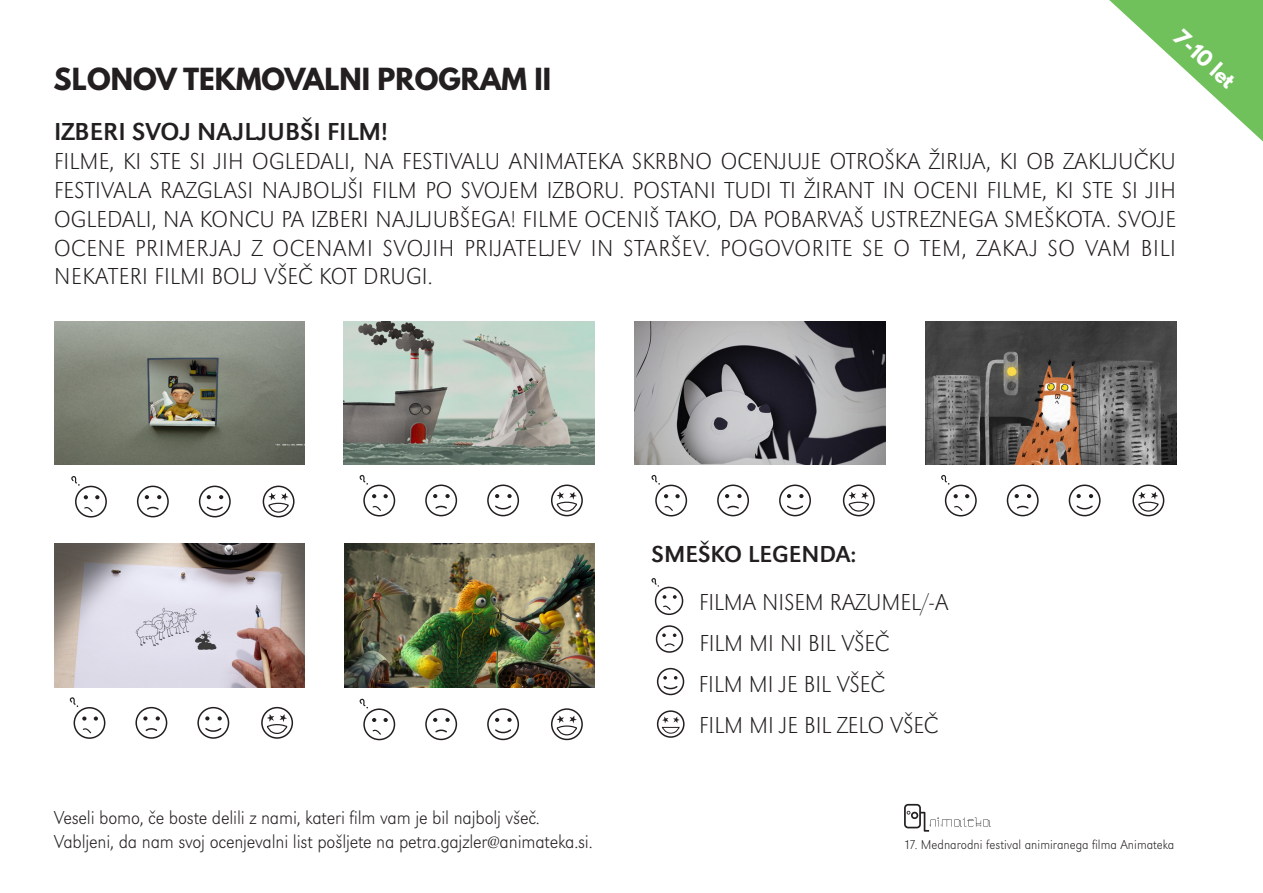
<style>
.page{position:relative;width:1263px;height:893px;background:#fff}
.page>*{position:absolute;margin:0;border:0;box-sizing:border-box;transform-origin:0 0}
.t1{font:700 27px "League Spartan";color:#231f20}
.t2{font:25.5px "URW Grotesk TOT";color:#231f20}
.t3{font:24px/28.8px "URW Grotesk TOT Ext Lig Nar";color:#231f20;text-align:justify}
.t4{font:24px "URW Grotesk TOT";color:#231f20}
.t5{font:19.5px "URW Grotesk TOT Ext Lig Nar";letter-spacing:-.01em;color:#231f20}
.t6{font:700 19.5px "League Spartan";color:#fff}
.t7{font:13.5px "URW Grotesk TOT Ext Lig Nar";color:#231f20}
</style>
<div class="page">
<svg style="left:1109px;top:0;width:154px;height:141px"></svg>
<img style="left:344px;top:544px;width:250px;height:143px">
<img style="left:54px;top:544px;width:250px;height:143px">
<img style="left:635px;top:322px;width:250px;height:143px">
<img style="left:926px;top:322px;width:250px;height:143px">
<img style="left:54px;top:322px;width:250px;height:143px">
<img style="left:344px;top:322px;width:250px;height:143px">
<div style="left:263px;top:486px;width:32px;height:31px;border:2px solid #231f20;border-radius:50%"></div>
<svg style="left:268px;top:493px;width:21px;height:20px"></svg>
<div style="left:199px;top:486px;width:32px;height:31px;border:2px solid #231f20;border-radius:50%"></div>
<svg style="left:219px;top:495px;width:4px;height:4px"></svg>
<svg style="left:207px;top:495px;width:4px;height:4px"></svg>
<svg style="left:206px;top:506px;width:17px;height:5px"></svg>
<div style="left:137px;top:486px;width:32px;height:31px;border:2px solid #231f20;border-radius:50%"></div>
<svg style="left:157px;top:495px;width:4px;height:4px"></svg>
<svg style="left:145px;top:495px;width:4px;height:4px"></svg>
<svg style="left:147px;top:506px;width:12px;height:4px"></svg>
<div style="left:75px;top:486px;width:32px;height:32px;border:2px solid #231f20;border-radius:50%"></div>
<svg style="left:95px;top:495px;width:4px;height:4px"></svg>
<svg style="left:84px;top:495px;width:4px;height:4px"></svg>
<svg style="left:71px;top:476px;width:9px;height:10px"></svg>
<svg style="left:84px;top:507px;width:9px;height:5px"></svg>
<div style="left:551px;top:484px;width:32px;height:32px;border:2px solid #231f20;border-radius:50%"></div>
<svg style="left:556px;top:492px;width:22px;height:20px"></svg>
<div style="left:487px;top:484px;width:32px;height:32px;border:2px solid #231f20;border-radius:50%"></div>
<svg style="left:507px;top:494px;width:5px;height:4px"></svg>
<svg style="left:495px;top:494px;width:4px;height:4px"></svg>
<svg style="left:495px;top:505px;width:17px;height:5px"></svg>
<div style="left:425px;top:484px;width:32px;height:32px;border:2px solid #231f20;border-radius:50%"></div>
<svg style="left:445px;top:494px;width:5px;height:4px"></svg>
<svg style="left:433px;top:494px;width:4px;height:4px"></svg>
<svg style="left:435px;top:505px;width:12px;height:4px"></svg>
<div style="left:363px;top:485px;width:32px;height:31px;border:2px solid #231f20;border-radius:50%"></div>
<svg style="left:383px;top:494px;width:5px;height:4px"></svg>
<svg style="left:372px;top:494px;width:4px;height:4px"></svg>
<svg style="left:359px;top:474px;width:9px;height:11px"></svg>
<svg style="left:372px;top:506px;width:9px;height:5px"></svg>
<div style="left:843px;top:484px;width:32px;height:32px;border:2px solid #231f20;border-radius:50%"></div>
<svg style="left:848px;top:492px;width:22px;height:20px"></svg>
<div style="left:779px;top:484px;width:32px;height:32px;border:2px solid #231f20;border-radius:50%"></div>
<svg style="left:799px;top:494px;width:4px;height:4px"></svg>
<svg style="left:787px;top:494px;width:4px;height:4px"></svg>
<svg style="left:787px;top:505px;width:16px;height:5px"></svg>
<div style="left:717px;top:484px;width:32px;height:32px;border:2px solid #231f20;border-radius:50%"></div>
<svg style="left:737px;top:494px;width:5px;height:4px"></svg>
<svg style="left:725px;top:494px;width:4px;height:4px"></svg>
<svg style="left:727px;top:505px;width:12px;height:4px"></svg>
<div style="left:655px;top:485px;width:32px;height:31px;border:2px solid #231f20;border-radius:50%"></div>
<svg style="left:675px;top:494px;width:5px;height:4px"></svg>
<svg style="left:664px;top:494px;width:4px;height:4px"></svg>
<svg style="left:651px;top:474px;width:9px;height:11px"></svg>
<svg style="left:664px;top:505px;width:9px;height:6px"></svg>
<div style="left:1132px;top:484px;width:32px;height:32px;border:2px solid #231f20;border-radius:50%"></div>
<svg style="left:1137px;top:492px;width:22px;height:20px"></svg>
<div style="left:1069px;top:484px;width:31px;height:32px;border:2px solid #231f20;border-radius:50%"></div>
<svg style="left:1089px;top:494px;width:4px;height:4px"></svg>
<svg style="left:1076px;top:494px;width:5px;height:4px"></svg>
<svg style="left:1076px;top:505px;width:17px;height:5px"></svg>
<div style="left:1007px;top:484px;width:32px;height:32px;border:2px solid #231f20;border-radius:50%"></div>
<svg style="left:1027px;top:494px;width:4px;height:4px"></svg>
<svg style="left:1015px;top:494px;width:4px;height:4px"></svg>
<svg style="left:1017px;top:505px;width:12px;height:4px"></svg>
<div style="left:945px;top:485px;width:32px;height:31px;border:2px solid #231f20;border-radius:50%"></div>
<svg style="left:965px;top:494px;width:4px;height:4px"></svg>
<svg style="left:953px;top:494px;width:5px;height:4px"></svg>
<svg style="left:941px;top:474px;width:9px;height:11px"></svg>
<svg style="left:953px;top:505px;width:10px;height:7px"></svg>
<div style="left:261px;top:707px;width:32px;height:32px;border:2px solid #231f20;border-radius:50%"></div>
<svg style="left:266px;top:714px;width:22px;height:21px"></svg>
<div style="left:197px;top:707px;width:32px;height:32px;border:2px solid #231f20;border-radius:50%"></div>
<svg style="left:218px;top:716px;width:4px;height:4px"></svg>
<svg style="left:205px;top:716px;width:4px;height:4px"></svg>
<svg style="left:205px;top:728px;width:17px;height:4px"></svg>
<div style="left:135px;top:707px;width:32px;height:32px;border:2px solid #231f20;border-radius:50%"></div>
<svg style="left:156px;top:716px;width:4px;height:4px"></svg>
<svg style="left:143px;top:716px;width:5px;height:4px"></svg>
<svg style="left:145px;top:728px;width:13px;height:3px"></svg>
<div style="left:74px;top:707px;width:31px;height:32px;border:2px solid #231f20;border-radius:50%"></div>
<svg style="left:94px;top:716px;width:4px;height:5px"></svg>
<svg style="left:82px;top:716px;width:5px;height:5px"></svg>
<svg style="left:69px;top:697px;width:9px;height:10px"></svg>
<svg style="left:82px;top:728px;width:10px;height:6px"></svg>
<div style="left:551px;top:708px;width:32px;height:32px;border:2px solid #231f20;border-radius:50%"></div>
<svg style="left:556px;top:715px;width:22px;height:21px"></svg>
<div style="left:487px;top:708px;width:32px;height:32px;border:2px solid #231f20;border-radius:50%"></div>
<svg style="left:507px;top:718px;width:5px;height:4px"></svg>
<svg style="left:495px;top:718px;width:4px;height:4px"></svg>
<svg style="left:495px;top:729px;width:16px;height:5px"></svg>
<div style="left:425px;top:708px;width:32px;height:32px;border:2px solid #231f20;border-radius:50%"></div>
<svg style="left:445px;top:718px;width:5px;height:4px"></svg>
<svg style="left:433px;top:718px;width:4px;height:4px"></svg>
<svg style="left:435px;top:729px;width:12px;height:4px"></svg>
<div style="left:363px;top:708px;width:32px;height:32px;border:2px solid #231f20;border-radius:50%"></div>
<svg style="left:383px;top:718px;width:5px;height:4px"></svg>
<svg style="left:372px;top:718px;width:4px;height:4px"></svg>
<svg style="left:359px;top:698px;width:9px;height:10px"></svg>
<svg style="left:372px;top:729px;width:9px;height:6px"></svg>
<div style="left:657px;top:710px;width:27px;height:28px;border:2px solid #231f20;border-radius:50%"></div>
<svg style="left:662px;top:716px;width:18px;height:18px"></svg>
<div style="left:656px;top:625px;width:27px;height:28px;border:2px solid #231f20;border-radius:50%"></div>
<svg style="left:662px;top:633px;width:4px;height:4px"></svg>
<svg style="left:673px;top:633px;width:3px;height:4px"></svg>
<svg style="left:664px;top:643px;width:11px;height:4px"></svg>
<div style="left:657px;top:668px;width:27px;height:27px;border:2px solid #231f20;border-radius:50%"></div>
<svg style="left:663px;top:676px;width:15px;height:14px"></svg>
<div style="left:655px;top:587px;width:28px;height:28px;border:2px solid #231f20;border-radius:50%"></div>
<svg style="left:651px;top:578px;width:8px;height:9px"></svg>
<svg style="left:662px;top:595px;width:15px;height:16px"></svg>
<svg style="left:904px;top:804px;width:87px;height:28px"></svg>
<p class="t1" style="left:54px;top:58px;width:499px">SLONOV TEKMOVALNI PROGRAM II</p>
<p class="t6" style="left:1188px;top:22px;width:76px;rotate:43deg">7-10 let</p>
<p class="t2" style="left:54px;top:117px;width:336px">IZBERI SVOJ NAJLJUBŠI FILM!</p>
<p class="t3" style="left:54px;top:147px;width:1123px">FILME, KI STE SI JIH OGLEDALI, NA FESTIVALU ANIMATEKA SKRBNO OCENJUJE OTROŠKA ŽIRIJA, KI OB ZAKLJUČKU FESTIVALA RAZGLASI NAJBOLJŠI FILM PO SVOJEM IZBORU. POSTANI TUDI TI ŽIRANT IN OCENI FILME, KI STE SI JIH OGLEDALI, NA KONCU PA IZBERI NAJLJUBŠEGA! FILME OCENIŠ TAKO, DA POBARVAŠ USTREZNEGA SMEŠKOTA. SVOJE OCENE PRIMERJAJ Z OCENAMI SVOJIH PRIJATELJEV IN STARŠEV. POGOVORITE SE O TEM, ZAKAJ SO VAM BILI NEKATERI FILMI BOLJ VŠEČ KOT DRUGI.</p>
<p class="t4" style="left:651px;top:540px;width:207px">SMEŠKO LEGENDA:</p>
<p class="t3" style="left:699px;top:587px;width:251px">FILMA NISEM RAZUMEL/-A</p>
<p class="t3" style="left:699px;top:628px;width:191px">FILM MI NI BIL VŠEČ</p>
<p class="t3" style="left:699px;top:669px;width:187px">FILM MI JE BIL VŠEČ</p>
<p class="t5" style="left:54px;top:806px;width:487px">Veseli bomo, če boste delili z nami, kateri film vam je bil najbolj všeč.</p>
<p class="t5" style="left:54px;top:830px;width:540px">Vabljeni, da nam svoj ocenjevalni list pošljete na petra.gajzler@animateka.si.</p>
<p class="t3" style="left:699px;top:710px;width:240px">FILM MI JE BIL ZELO VŠEČ</p>
<p class="t7" style="left:903px;top:836px;width:272px">17. Mednarodni festival animiranega filma Animateka</p>
</div>
